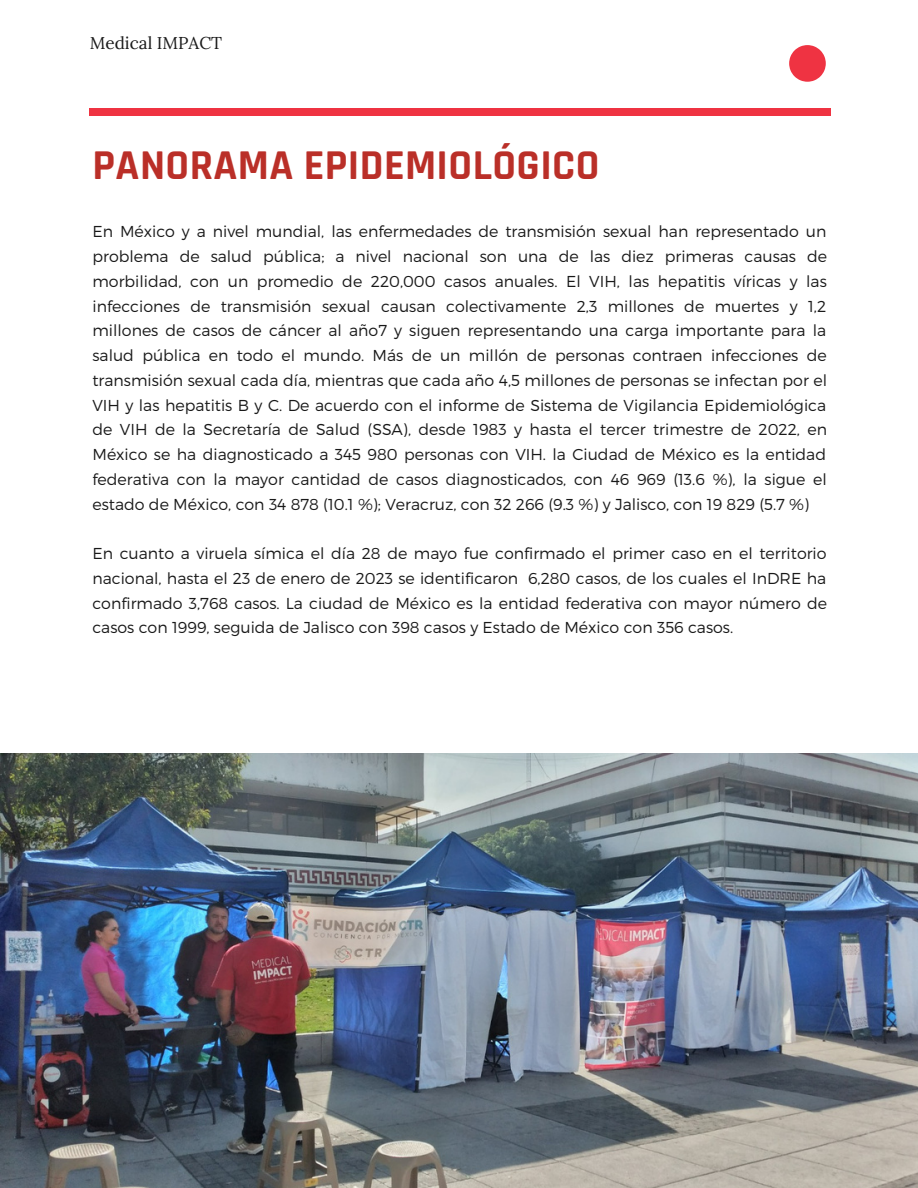
<style>
.page{position:relative;width:918px;height:1188px;background:#fff}
.page>*{position:absolute;margin:0;border:0;box-sizing:border-box;transform-origin:0 0}
.t1{font:700 42.9px "Rajdhani";letter-spacing:.01em;color:#ba2f28}
.t2{font:17.1px "Lora";color:#191919}
.t3{font:300 15.75px/24.8px "Montserrat";color:#191919;text-align:justify}
</style>
<div class="page">
<div style="left:89px;top:108px;width:741px;height:8px;background:#ef3342"></div>
<svg style="left:789px;top:45px;width:37px;height:37px"></svg>
<img style="left:0;top:754px;width:918px;height:434px">
<p class="t2" style="left:90px;top:32px;width:134px">Medical IMPACT</p>
<p class="t1" style="left:92px;top:139px;width:509px">PANORAMA EPIDEMIOLÓGICO</p>
<p class="t3" style="left:92px;top:219px;width:736px">En México y a nivel mundial, las enfermedades de transmisión sexual han representado un problema de salud pública; a nivel nacional son una de las diez primeras causas de morbilidad, con un promedio de 220,000 casos anuales. El VIH, las hepatitis víricas y las infecciones de transmisión sexual causan colectivamente 2,3 millones de muertes y 1,2 millones de casos de cáncer al año7 y siguen representando una carga importante para la salud pública en todo el mundo. Más de un millón de personas contraen infecciones de transmisión sexual cada día, mientras que cada año 4,5 millones de personas se infectan por el VIH y las hepatitis B y C. De acuerdo con el informe de Sistema de Vigilancia Epidemiológica de VIH de la Secretaría de Salud (SSA), desde 1983 y hasta el tercer trimestre de 2022, en México se ha diagnosticado a 345 980 personas con VIH. la Ciudad de México es la entidad federativa con la mayor cantidad de casos diagnosticados, con 46 969 (13.6 %), la sigue el estado de México, con 34 878 (10.1 %); Veracruz, con 32 266 (9.3 %) y Jalisco, con 19 829 (5.7 %)</p>
<p class="t3" style="left:92px;top:540px;width:736px">En cuanto a viruela símica el día 28 de mayo fue confirmado el primer caso en el territorio nacional, hasta el 23 de enero de 2023 se identificaron 6,280 casos, de los cuales el InDRE ha confirmado 3,768 casos. La ciudad de México es la entidad federativa con mayor número de casos con 1999, seguida de Jalisco con 398 casos y Estado de México con 356 casos.</p>
</div>
